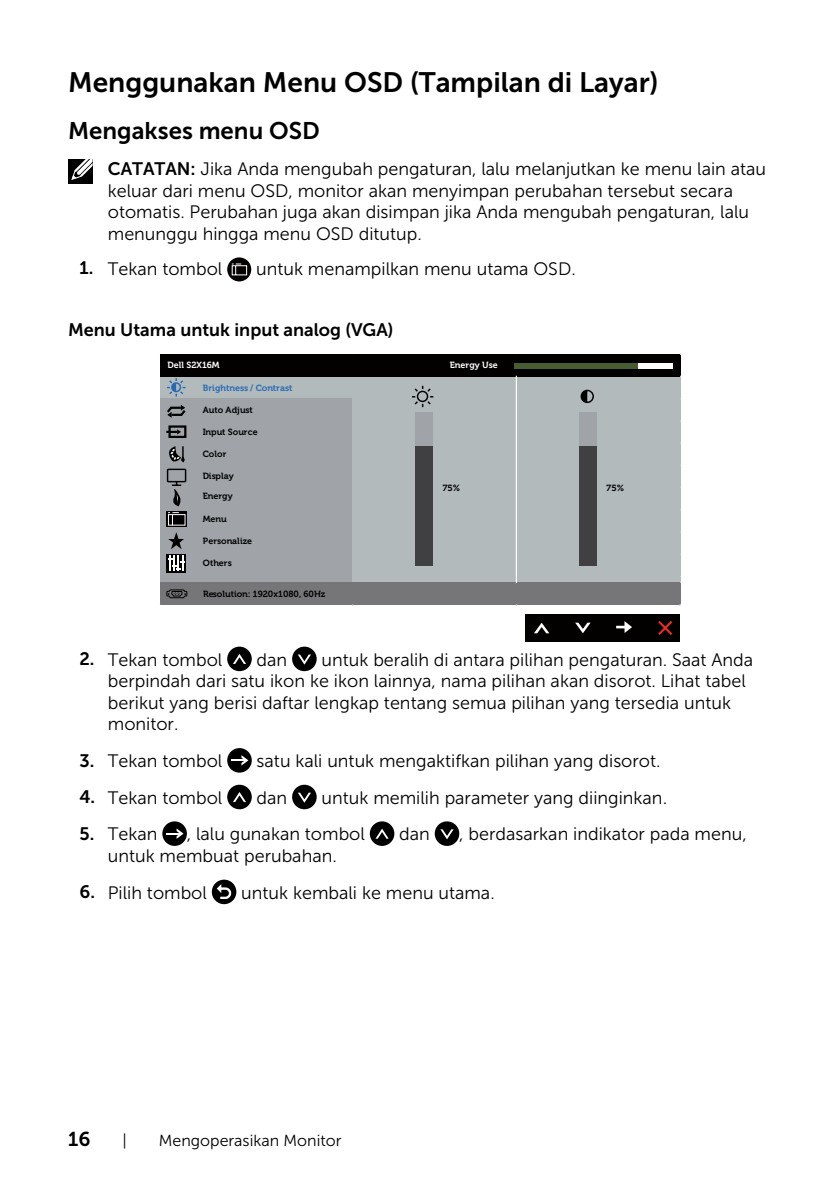
<style>
.page{position:relative;width:840px;height:1191px;background:#fff}
.page>*{position:absolute;margin:0;border:0;box-sizing:border-box;transform-origin:0 0}
.t1{font:28px "Museo Sans For Dell 700";color:#000}
.t2{font:24px "Museo Sans For Dell 700";color:#000}
.t3{font:20px "Museo Sans For Dell 700";color:#000}
.t4{font:18px/21.6px "Museo Sans For Dell 300";color:#000}
.t5{font:18px "Museo Sans For Dell 700";color:#000}
.t6{font:16px "Museo Sans For Dell 300";color:#000}
.t7{font:700 9px "Museo For Dell";color:#000}
.t8{font:700 9px "Museo For Dell";color:#276ab4}
.t9{font:700 9px "Museo For Dell";color:#fff}
.s1{font-family:"Museo Sans For Dell 700"}
</style>
<div class="page">
<div style="left:68px;top:159px;width:24px;height:24px;background:#000"></div>
<svg style="left:71px;top:159px;width:22px;height:22px"></svg>
<div style="left:227px;top:257px;width:24px;height:24px;background:#040000;border-radius:50%"></div>
<svg style="left:231px;top:263px;width:16px;height:13px"></svg>
<div style="left:160px;top:376px;width:193px;height:22px;background:#b3babc"></div>
<div style="left:525px;top:614px;width:155px;height:28px;background:#030000"></div>
<svg style="left:534px;top:622px;width:15px;height:11px"></svg>
<svg style="left:575px;top:622px;width:15px;height:11px"></svg>
<svg style="left:616px;top:621px;width:15px;height:12px"></svg>
<svg style="left:658px;top:621px;width:14px;height:14px"></svg>
<div style="left:160px;top:354px;width:520px;height:23px;background:#030000"></div>
<div style="left:160px;top:398px;width:193px;height:184px;background:#a0a4a9"></div>
<div style="left:352px;top:377px;width:328px;height:205px;background:#b3babc"></div>
<div style="left:160px;top:582px;width:520px;height:23px;background:#767578"></div>
<hr style="left:515px;top:376px;width:1px;height:206px;background:#fff">
<hr style="left:516px;top:376px;width:1px;height:206px;background:#fff">
<div style="left:415px;top:412px;width:17px;height:153px;background:#a0a4a9"></div>
<div style="left:415px;top:446px;width:17px;height:119px;background:#403f42"></div>
<div style="left:578px;top:412px;width:18px;height:153px;background:#a0a4a9"></div>
<div style="left:578px;top:446px;width:18px;height:119px;background:#403f42"></div>
<div style="left:513px;top:363px;width:159px;height:6px;background:#fff"></div>
<div style="left:513px;top:363px;width:124px;height:6px;background:#475c31"></div>
<svg style="left:167px;top:378px;width:19px;height:19px"></svg>
<div style="left:168px;top:425px;width:18px;height:13px;border:2px solid #000"></div>
<svg style="left:166px;top:429px;width:15px;height:5px"></svg>
<svg style="left:168px;top:532px;width:16px;height:17px"></svg>
<div style="left:166px;top:554px;width:20px;height:19px;background:#000"></div>
<svg style="left:168px;top:555px;width:17px;height:16px"></svg>
<div style="left:167px;top:511px;width:20px;height:16px;background:#000"></div>
<svg style="left:168px;top:512px;width:18px;height:14px"></svg>
<svg style="left:169px;top:446px;width:16px;height:16px"></svg>
<svg style="left:167px;top:405px;width:19px;height:13px"></svg>
<svg style="left:412px;top:384px;width:182px;height:24px"></svg>
<svg style="left:166px;top:469px;width:21px;height:37px"></svg>
<svg style="left:166px;top:589px;width:21px;height:10px"></svg>
<div style="left:227px;top:646px;width:24px;height:25px;background:#000;border-radius:50%"></div>
<svg style="left:233px;top:654px;width:13px;height:10px"></svg>
<div style="left:292px;top:646px;width:24px;height:25px;background:#000;border-radius:50%"></div>
<svg style="left:298px;top:654px;width:13px;height:10px"></svg>
<div style="left:227px;top:748px;width:24px;height:24px;background:#000;border-radius:50%"></div>
<svg style="left:231px;top:755px;width:17px;height:10px"></svg>
<div style="left:227px;top:784px;width:24px;height:25px;background:#000;border-radius:50%"></div>
<svg style="left:233px;top:792px;width:13px;height:10px"></svg>
<div style="left:292px;top:784px;width:24px;height:25px;background:#000;border-radius:50%"></div>
<svg style="left:298px;top:792px;width:13px;height:10px"></svg>
<div style="left:162px;top:821px;width:25px;height:25px;background:#000;border-radius:50%"></div>
<svg style="left:166px;top:828px;width:17px;height:11px"></svg>
<div style="left:369px;top:821px;width:25px;height:25px;background:#000;border-radius:50%"></div>
<svg style="left:376px;top:828px;width:12px;height:10px"></svg>
<div style="left:434px;top:821px;width:25px;height:25px;background:#000;border-radius:50%"></div>
<svg style="left:440px;top:829px;width:13px;height:10px"></svg>
<div style="left:212px;top:879px;width:24px;height:25px;background:#000;border-radius:50%"></div>
<svg style="left:217px;top:884px;width:14px;height:15px"></svg>
<h1 class="t1" style="left:68px;top:67px;width:591px">Menggunakan Menu OSD (Tampilan di Layar)</h1>
<h2 class="t2" style="left:68px;top:117px;width:253px">Mengakses menu OSD</h2>
<p class="t4" style="left:108px;top:158px;width:659px"><span class="s1">CATATAN:</span> Jika Anda mengubah pengaturan, lalu melanjutkan ke menu lain atau keluar dari menu OSD, monitor akan menyimpan perubahan tersebut secara otomatis. Perubahan juga akan disimpan jika Anda mengubah pengaturan, lalu menunggu hingga menu OSD ditutup.</p>
<p class="t4" style="left:79px;top:258px;width:144px"><span class="s1">1.</span> Tekan tombol</p>
<p class="t4" style="left:256px;top:258px;width:321px">untuk menampilkan menu utama OSD.</p>
<p class="t5" style="left:68px;top:320px;width:326px">Menu Utama untuk input analog (VGA)</p>
<p class="t9" style="left:167px;top:360px;width:54px">Dell S2X16M</p>
<p class="t9" style="left:449px;top:360px;width:49px">Energy Use</p>
<p class="t8" style="left:203px;top:382px;width:91px">Brightness / Contrast</p>
<p class="t7" style="left:203px;top:405px;width:51px">Auto Adjust</p>
<p class="t7" style="left:203px;top:427px;width:56px">Input Source</p>
<p class="t7" style="left:203px;top:449px;width:25px">Color</p>
<p class="t7" style="left:203px;top:471px;width:33px">Display</p>
<p class="t7" style="left:203px;top:491px;width:31px">Energy</p>
<p class="t7" style="left:203px;top:513px;width:26px">Menu</p>
<p class="t7" style="left:203px;top:536px;width:51px">Personalize</p>
<p class="t7" style="left:203px;top:558px;width:31px">Others</p>
<p class="t7" style="left:203px;top:588px;width:124px">Resolution: 1920x1080, 60Hz</p>
<p class="t7" style="left:442px;top:483px;width:19px">75%</p>
<p class="t7" style="left:606px;top:483px;width:19px">75%</p>
<p class="t4" style="left:79px;top:649px;width:144px"><span class="s1">2.</span> Tekan tombol</p>
<p class="t4" style="left:256px;top:649px;width:32px">dan</p>
<p class="t4" style="left:108px;top:649px;width:646px;text-indent:213px">untuk beralih di antara pilihan pengaturan. Saat Anda berpindah dari satu ikon ke ikon lainnya, nama pilihan akan disorot. Lihat tabel berikut yang berisi daftar lengkap tentang semua pilihan yang tersedia untuk monitor.</p>
<p class="t4" style="left:79px;top:750px;width:144px"><span class="s1">3.</span> Tekan tombol</p>
<p class="t4" style="left:256px;top:750px;width:405px">satu kali untuk mengaktifkan pilihan yang disorot.</p>
<p class="t4" style="left:79px;top:787px;width:144px"><span class="s1">4.</span> Tekan tombol</p>
<p class="t4" style="left:256px;top:787px;width:32px">dan</p>
<p class="t4" style="left:321px;top:787px;width:347px">untuk memilih parameter yang diinginkan.</p>
<p class="t4" style="left:79px;top:823px;width:79px"><span class="s1">5.</span> Tekan</p>
<p class="t4" style="left:187px;top:823px;width:179px">, lalu gunakan tombol</p>
<p class="t4" style="left:399px;top:823px;width:32px">dan</p>
<p class="t4" style="left:459px;top:823px;width:289px">, berdasarkan indikator pada menu,</p>
<p class="t4" style="left:108px;top:845px;width:230px">untuk membuat perubahan.</p>
<p class="t4" style="left:79px;top:881px;width:129px"><span class="s1">6.</span> Pilih tombol</p>
<p class="t4" style="left:241px;top:881px;width:255px">untuk kembali ke menu utama.</p>
<p class="t3" style="left:68px;top:1127px;width:24px">16</p>
<p class="t6" style="left:122px;top:1131px;width:6px">|</p>
<p class="t6" style="left:159px;top:1131px;width:184px">Mengoperasikan Monitor</p>
</div>
